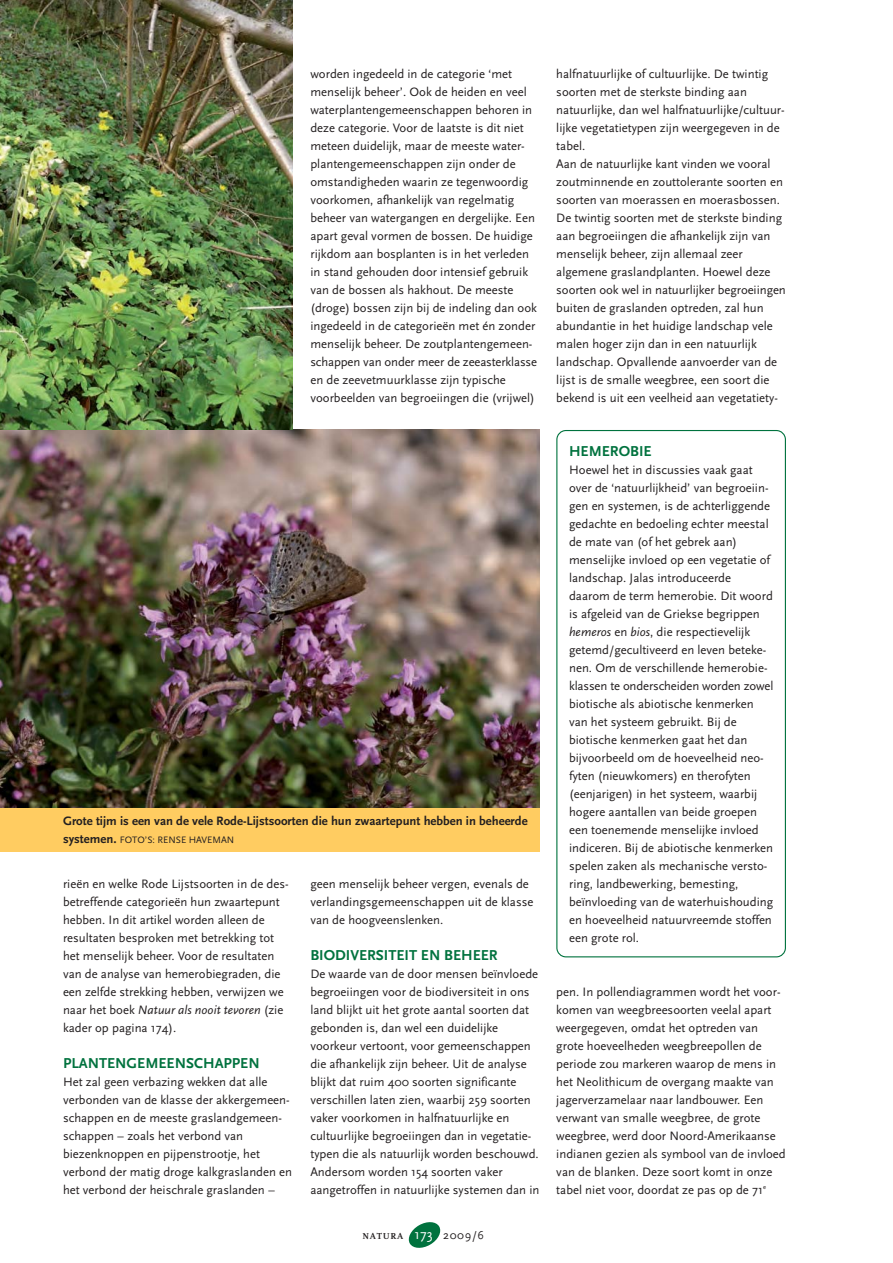
<style>
.page{position:relative;width:893px;height:1263px;background:#fff}
.page>*{position:absolute;margin:0;border:0;box-sizing:border-box;transform-origin:0 0}
.t1{font:700 15px "Scala Sans";color:#00723e}
.t2{font:12.75px/18px "Scala Sans";color:#231f20}
.t3{font:700 12.75px "Scala Sans";color:#231f20}
.t4{font:9.75px "Scala Sans";color:#231f20}
.t5{font:700 9px "FF Scala";letter-spacing:.08em;color:#231f20}
.s1{font-weight:700;font-size:12.75px}
.s2{font-style:italic}
.s3{font-family:"Scala Sans";font-weight:400;font-size:14.25px;color:#fff}
.s4{font-family:"Scala Sans";font-weight:400;font-size:12px}
</style>
<div class="page">
<svg style="left:408px;top:1222px;width:33px;height:26px"></svg>
<svg style="left:556px;top:430px;width:230px;height:527px"></svg>
<div style="left:0;top:806px;width:539px;height:46px;background:#ffcc61"></div>
<img style="left:0;top:430px;width:539px;height:377px">
<img style="left:0;top:0;width:293px;height:430px">
<p class="t2" style="left:310px;top:66px;width:228px">worden ingedeeld in de categorie ‘met menselijk beheer’. Ook de heiden en veel waterplantengemeenschappen behoren in deze categorie. Voor de laatste is dit niet meteen duidelijk, maar de meeste water&shy;plantengemeenschappen zijn onder de omstandigheden waarin ze tegenwoordig voorkomen, afhankelijk van regelmatig beheer van watergangen en dergelijke. Een apart geval vormen de bossen. De huidige rijkdom aan bosplanten is in het verleden in stand gehouden door intensief gebruik van de bossen als hakhout. De meeste (droge) bossen zijn bij de indeling dan ook ingedeeld in de categorieën met én zonder menselijk beheer. De zoutplantengemeen&shy;schappen van onder meer de zeeasterklasse en de zeevetmuurklasse zijn typische voorbeelden van begroeiingen die (vrijwel)</p>
<p class="t3" style="left:63px;top:816px;width:466px">Grote tijm is een van de vele Rode-Lijstsoorten die hun zwaartepunt hebben in beheerde</p>
<p class="t4" style="left:63px;top:835px;width:173px"><span class="s1">systemen.</span> FOTO’S: RENSE HAVEMAN</p>
<p class="t2" style="left:63px;top:876px;width:227px">rieën en welke Rode Lijstsoorten in de des&shy;betreffende categorieën hun zwaartepunt hebben. In dit artikel worden alleen de resultaten besproken met betrekking tot het menselijk beheer. Voor de resultaten van de analyse van hemerobiegraden, die een zelfde strekking hebben, verwijzen we naar het boek <span class="s2">Natuur als nooit tevoren</span> (zie kader op pagina 174).</p>
<p class="t1" style="left:63px;top:1057px;width:198px">PLANTENGEMEENSCHAPPEN</p>
<p class="t2" style="left:63px;top:1074px;width:231px">Het zal geen verbazing wekken dat alle verbonden van de klasse der akkergemeen&shy;schappen en de meeste graslandgemeen&shy;schappen – zoals het verbond van biezenknoppen en pijpenstrootje, het verbond der matig droge kalkgraslanden en het verbond der heischrale graslanden –</p>
<p class="t2" style="left:310px;top:876px;width:225px">geen menselijk beheer vergen, evenals de verlandingsgemeenschappen uit de klasse van de hoogveenslenken.</p>
<p class="t1" style="left:310px;top:949px;width:189px">BIODIVERSITEIT EN BEHEER</p>
<p class="t2" style="left:310px;top:966px;width:231px">De waarde van de door mensen beïnvloede begroeiingen voor de biodiversiteit in ons land blijkt uit het grote aantal soorten dat gebonden is, dan wel een duidelijke voorkeur vertoont, voor gemeenschappen die afhankelijk zijn beheer. Uit de analyse blijkt dat ruim 400 soorten significante verschillen laten zien, waarbij 259 soorten vaker voorkomen in halfnatuurlijke en cultuurlijke begroeiingen dan in vegetatie&shy;typen die als natuurlijk worden beschouwd.<br>Andersom worden 154 soorten vaker aangetroffen in natuurlijke systemen dan in</p>
<p class="t5" style="left:363px;top:1233px;width:123px">NATURA <span class="s3">173</span> <span class="s4">2009/6</span></p>
<p class="t2" style="left:556px;top:66px;width:231px">halfnatuurlijke of cultuurlijke. De twintig soorten met de sterkste binding aan natuurlijke, dan wel halfnatuurlijke/cultuur&shy;lijke vegetatietypen zijn weergegeven in de tabel.<br>Aan de natuurlijke kant vinden we vooral zoutminnende en zouttolerante soorten en soorten van moerassen en moerasbossen.<br>De twintig soorten met de sterkste binding aan begroeiingen die afhankelijk zijn van menselijk beheer, zijn allemaal zeer algemene graslandplanten. Hoewel deze soorten ook wel in natuurlijker begroeiingen buiten de graslanden optreden, zal hun abundantie in het huidige landschap vele malen hoger zijn dan in een natuurlijk landschap. Opvallende aanvoerder van de lijst is de smalle weegbree, een soort die bekend is uit een veelheid aan vegetatiety-</p>
<p class="t1" style="left:569px;top:445px;width:84px">HEMEROBIE</p>
<p class="t2" style="left:569px;top:462px;width:206px">Hoewel het in discussies vaak gaat over de ‘natuurlijkheid’ van begroeiin&shy;gen en systemen, is de achterliggende gedachte en bedoeling echter meestal de mate van (of het gebrek aan) menselijke invloed op een vegetatie of landschap. Jalas introduceerde daarom de term hemerobie. Dit woord is afgeleid van de Griekse begrippen <span class="s2">hemeros</span> en <span class="s2">bios</span>, die respectievelijk getemd/gecultiveerd en leven beteke&shy;nen. Om de verschillende hemerobie&shy;klassen te onderscheiden worden zowel biotische als abiotische kenmerken van het systeem gebruikt. Bij de biotische kenmerken gaat het dan bijvoorbeeld om de hoeveelheid neo&shy;fyten (nieuwkomers) en therofyten (eenjarigen) in het systeem, waarbij hogere aantallen van beide groepen een toenemende menselijke invloed indiceren. Bij de abiotische kenmerken spelen zaken als mechanische versto&shy;ring, landbewerking, bemesting, beïnvloeding van de waterhuishouding en hoeveelheid natuurvreemde stoffen een grote rol.</p>
<p class="t2" style="left:556px;top:984px;width:231px">pen. In pollendiagrammen wordt het voor&shy;komen van weegbreesoorten veelal apart weergegeven, omdat het optreden van grote hoeveelheden weegbreepollen de periode zou markeren waarop de mens in het Neolithicum de overgang maakte van jagerverzamelaar naar landbouwer. Een verwant van smalle weegbree, de grote weegbree, werd door Noord-Amerikaanse indianen gezien als symbool van de invloed van de blanken. Deze soort komt in onze tabel niet voor, doordat ze pas op de 71<sup>e</sup></p>
</div>
